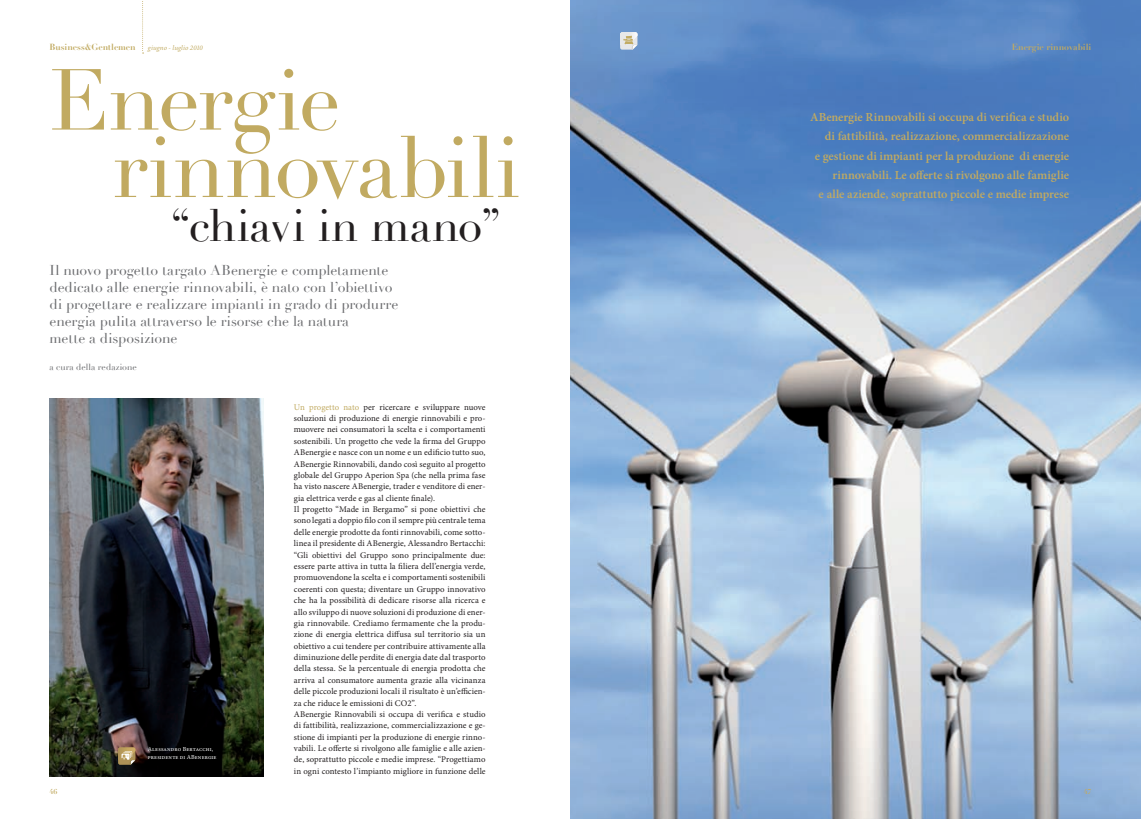
<style>
.page{position:relative;width:1141px;height:819px;background:#fff}
.page>*{position:absolute;margin:0;border:0;box-sizing:border-box;transform-origin:0 0}
.t1{font:84.88px/67.4px "Didot";letter-spacing:-.01em;color:#c1aa61}
.t2{font:44.62px "Didot";color:#231f20}
.t3{font:14px/16.8px "Didot";color:#6c6d70}
.t4{font:600 12.25px/19.2px "Minion Pro";color:#c1aa61;text-align:right}
.t5{font:8.75px/11.4px "Minion Pro";color:#231f20}
.t6{font:700 8.75px "Didot";color:#c1aa61}
.t7{font:8.75px "Didot";letter-spacing:.01em;color:#6c6d70}
.t8{font:italic 7px "Minion Pro";letter-spacing:.01em;color:#c1aa61}
.t9{font:700 7px "Didot";color:#c1aa61}
.t10{font:6.12px/7.4px "Minion Pro";letter-spacing:.02em;color:#fff}
.s1{color:#c1aa61}
</style>
<div class="page">
<img style="left:570px;top:0;width:571px;height:818px">
<svg style="left:620px;top:32px;width:17px;height:18px"></svg>
<svg style="left:142px;top:1px;width:2px;height:53px"></svg>
<img style="left:50px;top:399px;width:214px;height:377px">
<svg style="left:118px;top:747px;width:17px;height:17px"></svg>
<p class="t6" style="left:50px;top:41px;width:88px">Business&amp;Gentlemen</p>
<p class="t8" style="left:148px;top:45px;width:57px">giugno - luglio 2010</p>
<h1 class="t1" style="left:113px;top:69px;width:410px;text-indent:-63px">Energie rinnovabili</h1>
<h2 class="t2" style="left:171px;top:199px;width:331px">“chiavi in mano”</h2>
<p class="t3" style="left:50px;top:262px;width:350px">Il nuovo progetto targato ABenergie e completamente dedicato alle energie rinnovabili, è nato con l’obiettivo di progettare e realizzare impianti in grado di produrre energia pulita attraverso le risorse che la natura<br>mette a disposizione</p>
<p class="t7" style="left:50px;top:362px;width:89px">a cura della redazione</p>
<p class="t10" style="left:148px;top:746px;width:70px">Alessandro Bertacchi, presidente di ABenergie</p>
<p class="t5" style="left:294px;top:402px;width:193px"><span class="s1">Un progetto nato</span> per ricercare e sviluppare nuove soluzioni di produzione di energie rinnovabili e pro&shy;muovere nei consumatori la scelta e i comportamenti sostenibili. Un progetto che vede la firma del Gruppo ABenergie e nasce con un nome e un edificio tutto suo, ABenergie Rinnovabili, dando così seguito al progetto globale del Gruppo Aperion Spa (che nella prima fase ha visto nascere ABenergie, trader e venditore di ener&shy;gia elettrica verde e gas al cliente finale).<br>Il progetto “Made in Bergamo” si pone obiettivi che sono legati a doppio filo con il sempre più centrale tema delle energie prodotte da fonti rinnovabili, come sotto&shy;linea il presidente di ABenergie, Alessandro Bertacchi: “Gli obiettivi del Gruppo sono principalmente due: essere parte attiva in tutta la filiera dell’energia verde, promuovendone la scelta e i comportamenti sostenibili coerenti con questa; diventare un Gruppo innovativo che ha la possibilità di dedicare risorse alla ricerca e allo sviluppo di nuove soluzioni di produzione di ener&shy;gia rinnovabile. Crediamo fermamente che la produ&shy;zione di energia elettrica diffusa sul territorio sia un obiettivo a cui tendere per contribuire attivamente alla diminuzione delle perdite di energia date dal trasporto della stessa. Se la percentuale di energia prodotta che arriva al consumatore aumenta grazie alla vicinanza delle piccole produzioni locali il risultato è un’efficien&shy;za che riduce le emissioni di CO2”.<br>ABenergie Rinnovabili si occupa di verifica e studio di fattibilità, realizzazione, commercializzazione e ge&shy;stione di impianti per la produzione di energie rinno&shy;vabili. Le offerte si rivolgono alle famiglie e alle azien&shy;de, soprattutto piccole e medie imprese. “Progettiamo in ogni contesto l’impianto migliore in funzione delle</p>
<p class="t6" style="left:1012px;top:41px;width:81px">Energie rinnovabili</p>
<p class="t4" style="left:810px;top:108px;width:261px">ABenergie Rinnovabili si occupa di verifica e studio di fattibilità, realizzazione, commercializzazione<br>e gestione di impianti per la produzione di energie rinnovabili. Le offerte si rivolgono alle famiglie<br>e alle aziende, soprattutto piccole e medie imprese</p>
<p class="t9" style="left:50px;top:787px;width:9px">46</p>
<p class="t9" style="left:1084px;top:787px;width:9px">47</p>
</div>
